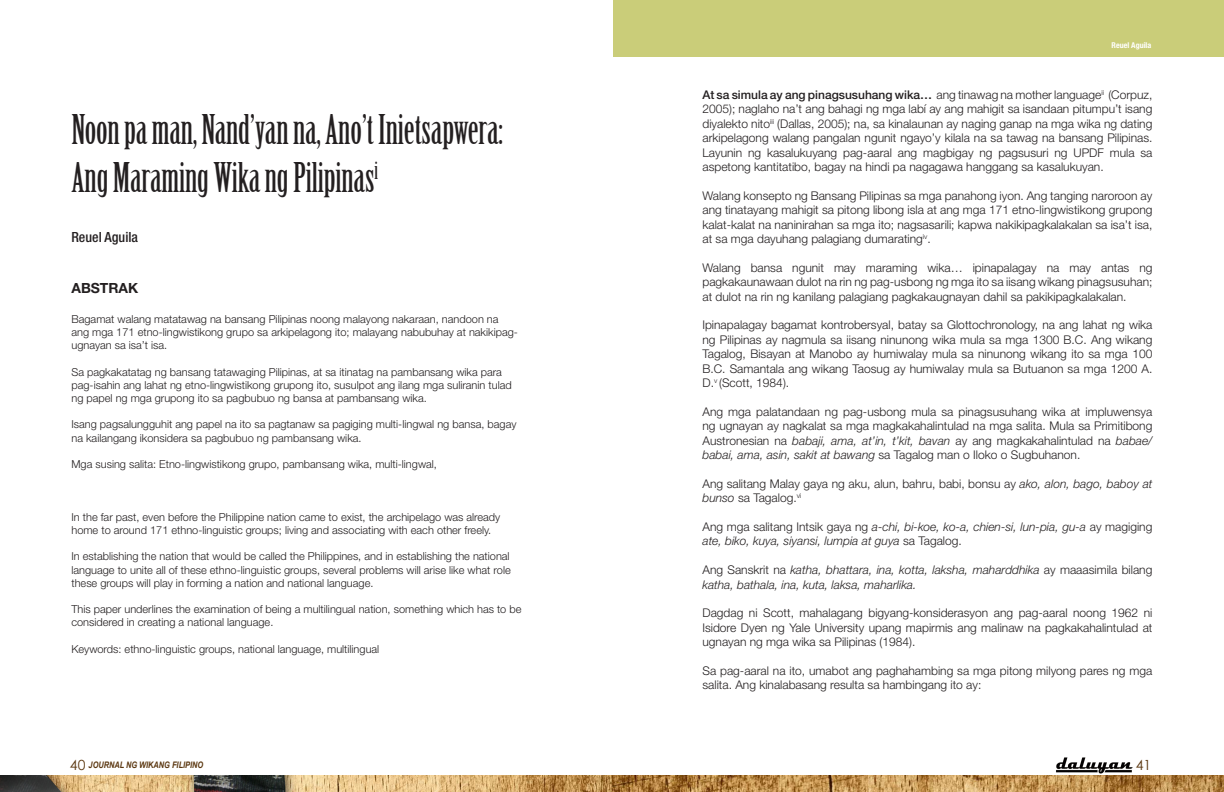
<style>
.page{position:relative;width:1224px;height:792px;background:#fff}
.page>*{position:absolute;margin:0;border:0;box-sizing:border-box;transform-origin:0 0}
.t1{font:40px "Birch Std";letter-spacing:-.005em;color:#231f20}
.t2{font:500 condensed 14px "Helvetica Neue LT Pro";color:#231f20}
.t3{font:700 14px "Helvetica Neue LT Pro";color:#231f20}
.t4{font:14px "Century Gothic";color:#5b3710}
.t5{font:300 12px/14.4px "Helvetica Neue LT Pro";color:#231f20;text-align:justify}
.t6{font:italic 300 12px/14.4px "Helvetica Neue LT Pro";color:#231f20}
.t7{font:300 11px/13.2px "Helvetica Neue LT Pro";color:#231f20}
.t8{font:italic 700 9px "Arial Narrow";color:#5b3710}
.t9{font:700 condensed 8px "Helvetica Neue LT Pro";color:#fff}
.s1{font-weight:500}
.s2{font-style:italic}
.s3{font-style:normal}
.s4{font-family:"Century Gothic";font-weight:400;font-style:normal;font-size:14px}
</style>
<div class="page">
<div style="left:0;top:0;width:1224px;height:57px;background:#cacd79"></div>
<img style="left:0;top:776px;width:1224px;height:16px">
<img style="left:1056px;top:757px;width:77px;height:16px">
<div style="left:0;top:0;width:613px;height:62px;background:#fff"></div>
<p class="t1" style="left:71px;top:107px;width:433px">Noon pa man, Nand’yan na, Ano’t Inietsapwera:</p>
<p class="t1" style="left:71px;top:155px;width:308px">Ang Maraming Wika ng Pilipinas<sup>i</sup></p>
<p class="t2" style="left:71px;top:229px;width:68px">Reuel Aguila</p>
<p class="t3" style="left:71px;top:279px;width:68px">ABSTRAK</p>
<p class="t7" style="left:71px;top:312px;width:448px">Bagamat walang matatawag na bansang Pilipinas noong malayong nakaraan, nandoon na ang mga 171 etno-lingwistikong grupo sa arkipelagong ito; malayang nabubuhay at nakikipag&shy;ugnayan sa isa’t isa.</p>
<p class="t7" style="left:71px;top:365px;width:442px">Sa pagkakatatag ng bansang tatawaging Pilipinas, at sa itinatag na pambansang wika para pag-isahin ang lahat ng etno-lingwistikong grupong ito, susulpot ang ilang mga suliranin tulad ng papel ng mga grupong ito sa pagbubuo ng bansa at pambansang wika.</p>
<p class="t7" style="left:71px;top:418px;width:447px">Isang pagsalungguhit ang papel na ito sa pagtanaw sa pagiging multi-lingwal ng bansa, bagay na kailangang ikonsidera sa pagbubuo ng pambansang wika.</p>
<p class="t7" style="left:71px;top:457px;width:367px">Mga susing salita: Etno-lingwistikong grupo, pambansang wika, multi-lingwal,</p>
<p class="t7" style="left:71px;top:510px;width:430px">In the far past, even before the Philippine nation came to exist, the archipelago was already home to around 171 ethno-linguistic groups; living and associating with each other freely.</p>
<p class="t7" style="left:71px;top:550px;width:441px;text-align:justify">In establishing the nation that would be called the Philippines, and in establishing the national language to unite all of these ethno-linguistic groups, several problems will arise like what role these groups will play in forming a nation and national language.</p>
<p class="t7" style="left:71px;top:602px;width:452px">This paper underlines the examination of being a multilingual nation, something which has to be considered in creating a national language.</p>
<p class="t7" style="left:71px;top:642px;width:309px">Keywords: ethno-linguistic groups, national language, multilingual</p>
<p class="t9" style="left:1112px;top:41px;width:41px">Reuel Aguila</p>
<p class="t5" style="left:702px;top:87px;width:452px"><span class="s1">At sa simula ay ang pinagsusuhang wika…</span> ang tinawag na mother language<sup>ii</sup> (Corpuz, 2005); naglaho na’t ang bahagi ng mga labí ay ang mahigit sa isandaan pitumpu’t isang diyalekto nito<sup>iii</sup> (Dallas, 2005); na, sa kinalaunan ay naging ganap na mga wika ng dating arkipelagong walang pangalan ngunit ngayo’y kilala na sa tawag na bansang Pilipinas.<br>Layunin ng kasalukuyang pag-aaral ang magbigay ng pagsusuri ng UPDF mula sa aspetong kantitatibo, bagay na hindi pa nagagawa hanggang sa kasalukuyan.</p>
<p class="t5" style="left:702px;top:188px;width:452px">Walang konsepto ng Bansang Pilipinas sa mga panahong iyon. Ang tanging naroroon ay ang tinatayang mahigit sa pitong libong isla at ang mga 171 etno-lingwistikong grupong kalat-kalat na naninirahan sa mga ito; nagsasarili; kapwa nakikipagkalakalan sa isa’t isa, at sa mga dayuhang palagiang dumarating<sup>iv</sup>.</p>
<p class="t5" style="left:702px;top:260px;width:452px">Walang bansa ngunit may maraming wika… ipinapalagay na may antas ng pagkakaunawaan dulot na rin ng pag-usbong ng mga ito sa iisang wikang pinagsusuhan; at dulot na rin ng kanilang palagiang pagkakaugnayan dahil sa pakikipagkalakalan.</p>
<p class="t5" style="left:702px;top:318px;width:452px">Ipinapalagay bagamat kontrobersyal, batay sa Glottochronology, na ang lahat ng wika ng Pilipinas ay nagmula sa iisang ninunong wika mula sa mga 1300 B.C. Ang wikang Tagalog, Bisayan at Manobo ay humiwalay mula sa ninunong wikang ito sa mga 100<br>B.C. Samantala ang wikang Taosug ay humiwalay mula sa Butuanon sa mga 1200 A.<br>D.<sup>v</sup> (Scott, 1984).</p>
<p class="t5" style="left:702px;top:404px;width:452px">Ang mga palatandaan ng pag-usbong mula sa pinagsusuhang wika at impluwensya ng ugnayan ay nagkalat sa mga magkakahalintulad na mga salita. Mula sa Primitibong Austronesian na <span class="s2">babaji, ama, at’in, t’kit, bavan</span> ay ang magkakahalintulad na <span class="s2">babae/ babai, ama, asin, sakit at bawang</span> sa Tagalog man o Iloko o Sugbuhanon.</p>
<p class="t5" style="left:702px;top:476px;width:452px">Ang salitang Malay gaya ng aku, alun, bahru, babi, bonsu ay <span class="s2">ako, alon, bago, baboy at bunso</span> sa Tagalog.<sup>vi</sup></p>
<p class="t6" style="left:702px;top:519px;width:451px"><span class="s3">Ang mga salitang Intsik gaya ng</span> a-chi, bi-koe, ko-a, chien-si, lun-pia, gu-a <span class="s3">ay magiging </span>ate, biko, kuya, siyansi, lumpia at guya <span class="s3">sa Tagalog.</span></p>
<p class="t6" style="left:702px;top:563px;width:451px"><span class="s3">Ang Sanskrit na</span> katha, bhattara, ina, kotta, laksha, maharddhika <span class="s3">ay maaasimila bilang </span>katha, bathala, ina, kuta, laksa, maharlika.</p>
<p class="t5" style="left:702px;top:606px;width:452px">Dagdag ni Scott, mahalagang bigyang-konsiderasyon ang pag-aaral noong 1962 ni Isidore Dyen ng Yale University upang mapirmis ang malinaw na pagkakahalintulad at ugnayan ng mga wika sa Pilipinas (1984).</p>
<p class="t5" style="left:702px;top:663px;width:451px">Sa pag-aaral na ito, umabot ang paghahambing sa mga pitong milyong pares ng mga salita. Ang kinalabasang resulta sa hambingang ito ay:</p>
<p class="t8" style="left:70px;top:758px;width:135px"><span class="s4">40</span> JOURNAL NG WIKANG FILIPINO</p>
<p class="t4" style="left:1136px;top:756px;width:17px">41</p>
</div>
